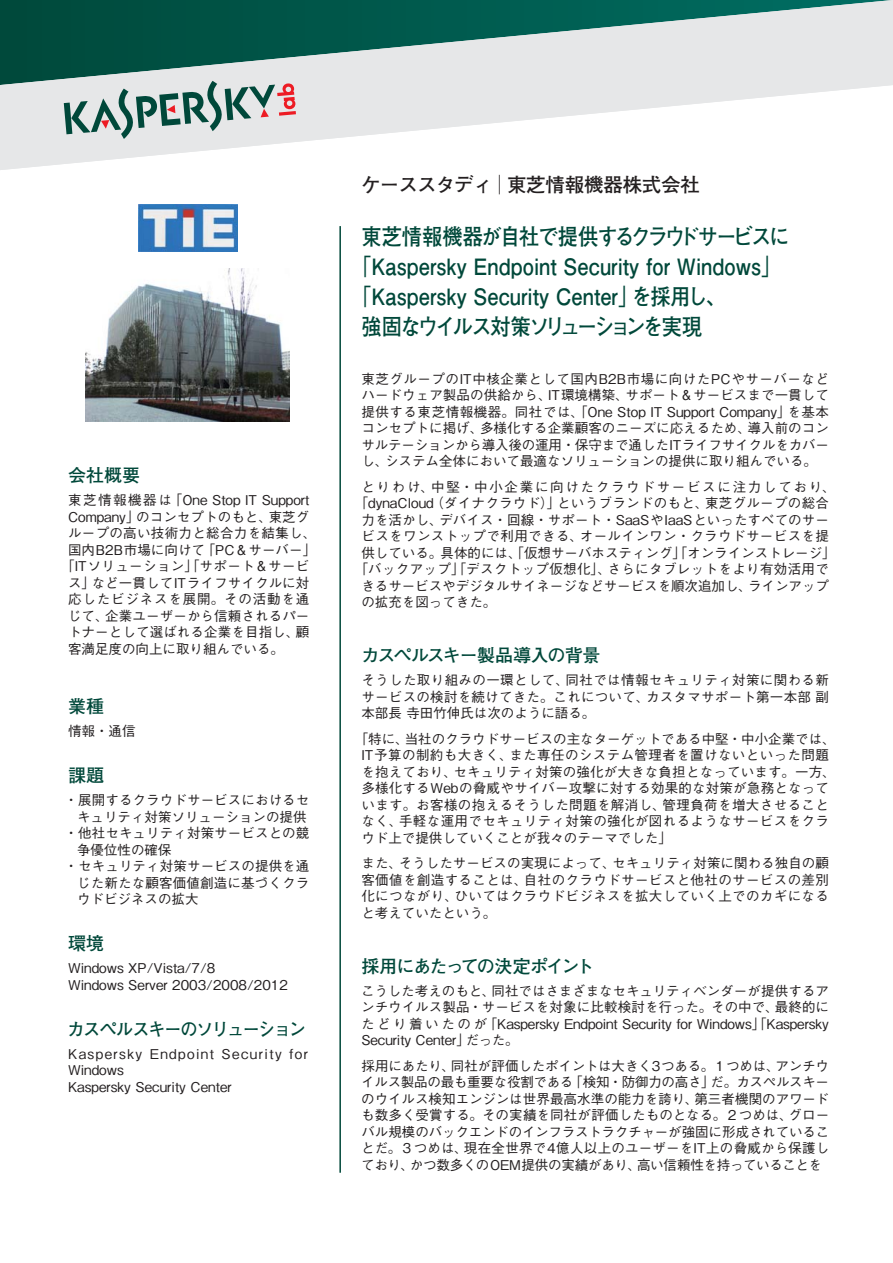
<style>
.page{position:relative;width:893px;height:1263px;background:#fff}
.page>*{position:absolute;margin:0;border:0;box-sizing:border-box;transform-origin:0 0}
.t1{font:22.5px "Futo Go B101 Pro Bold 90 pv RKSJ H";color:#00483a;scale:.9 1}
.t2{font:22.5px "Futo Go B101 Pro Bold 90 pv RKSJ H";letter-spacing:-.075em;color:#00483a;scale:.9 1}
.t3{font:22.5px "Futo Go B101 Pro Bold 90 pv RKSJ H";letter-spacing:-.135em;color:#00483a;scale:.9 1}
.t4{font:19.5px "Futo Go B101 Pro Bold 90 pv RKSJ H";letter-spacing:-.02em;color:#231f20}
.t5{font:18px "Futo Go B101 Pro Bold 90 pv RKSJ H";letter-spacing:-.06em;color:#00483a;scale:.95 1}
.t6{font:18px "Futo Go B101 Pro Bold 90 pv RKSJ H";letter-spacing:-.03em;color:#00483a}
.t7{font:18px "Futo Go B101 Pro Bold 90 pv RKSJ H";letter-spacing:-.085em;color:#00483a}
.t8{font:18px "Futo Go B101 Pro Bold 90 pv RKSJ H";letter-spacing:-.06em;color:#00483a}
.t9{font:13.5px/16.5px "Gothic BBB Pro Medium 90 pv RKSJ H";letter-spacing:.01em;color:#231f20;text-align:justify}
.t10{font:13.5px "Gothic BBB Pro Medium 90 pv RKSJ H";letter-spacing:.03em;color:#231f20}
.t11{font:13.5px "Gothic BBB Pro Medium 90 pv RKSJ H";letter-spacing:.125em;color:#231f20}
.t12{font:13.5px "Gothic BBB Pro Medium 90 pv RKSJ H";letter-spacing:.065em;color:#231f20}
</style>
<div class="page">
<svg style="left:0;top:0;width:893px;height:170px;fill:#e6e7e8"></svg>
<svg style="left:64px;top:81px;width:232px;height:58px"></svg>
<hr style="left:339px;top:226px;width:2px;height:947px;background:#00483a">
<img style="left:86px;top:269px;width:204px;height:153px">
<img style="left:138px;top:204px;width:100px;height:47px">
<h3 class="t8" style="left:68px;top:468px;width:73px">会社概要</h3>
<p class="t9" style="left:68px;top:494px;width:243px">東芝情報機器は「One Stop IT Support</p>
<p class="t9" style="left:68px;top:510px;width:243px">Company」のコンセプトのもと、東芝グ</p>
<p class="t9" style="left:68px;top:527px;width:250px">ループの高い技術力と総合力を結集し、</p>
<p class="t9" style="left:68px;top:543px;width:250px">国内B2B市場に向けて「PC＆サーバー」</p>
<p class="t9" style="left:61px;top:560px;width:250px">「ITソリューション」「サポート＆サービ</p>
<p class="t9" style="left:68px;top:576px;width:243px">ス」など一貫してITライフサイクルに対</p>
<p class="t12" style="left:68px;top:594px;width:243px">応したビジネスを展開。その活動を通</p>
<p class="t9" style="left:68px;top:609px;width:243px">じて、企業ユーザーから信頼されるパー</p>
<p class="t9" style="left:68px;top:626px;width:243px">トナーとして選ばれる企業を目指し、顧</p>
<p class="t9" style="left:68px;top:642px;width:217px">客満足度の向上に取り組んでいる。</p>
<h3 class="t8" style="left:68px;top:699px;width:37px">業種</h3>
<p class="t9" style="left:68px;top:725px;width:69px">情報・通信</p>
<h3 class="t8" style="left:68px;top:768px;width:37px">課題</h3>
<p class="t9" style="left:65px;top:794px;width:246px">・展開するクラウドサービスにおけるセ</p>
<p class="t9" style="left:77px;top:810px;width:231px">キュリティ対策ソリューションの提供</p>
<p class="t9" style="left:65px;top:827px;width:246px">・他社セキュリティ対策サービスとの競</p>
<p class="t9" style="left:77px;top:843px;width:96px">争優位性の確保</p>
<p class="t9" style="left:65px;top:860px;width:246px">・セキュリティ対策サービスの提供を通</p>
<p class="t9" style="left:77px;top:876px;width:234px">じた新たな顧客価値創造に基づくクラ</p>
<p class="t9" style="left:77px;top:893px;width:123px">ウドビジネスの拡大</p>
<h3 class="t8" style="left:68px;top:936px;width:37px">環境</h3>
<p class="t9" style="left:68px;top:962px;width:221px">Windows XP/Vista/7/8<br>Windows Server 2003/2008/2012</p>
<h3 class="t5" style="left:67px;top:1022px;width:253px">カスペルスキーのソリューション</h3>
<p class="t9" style="left:68px;top:1047px;width:241px;text-align:left">Kaspersky Endpoint Security for<br>Windows<br>Kaspersky Security Center</p>
<h2 class="t4" style="left:361px;top:177px;width:340px">ケーススタディ│東芝情報機器株式会社</h2>
<h1 class="t2" style="left:361px;top:228px;width:477px">東芝情報機器が自社で提供するクラウドサービスに</h1>
<h1 class="t1" style="left:351px;top:258px;width:480px">「Kaspersky Endpoint Security for Windows」</h1>
<h1 class="t1" style="left:351px;top:288px;width:418px">「Kaspersky Security Center」を採用し、</h1>
<h1 class="t3" style="left:361px;top:318px;width:380px">強固なウイルス対策ソリューションを実現</h1>
<p class="t9" style="left:361px;top:372px;width:469px">東芝グループのIT中核企業として国内B2B市場に向けたPCやサーバーなどハードウェア製品の供給から、IT環境構築、サポート＆サービスまで一貫して提供する東芝情報機器。同社では、「One Stop IT Support Company」を基本コンセプトに掲げ、多様化する企業顧客のニーズに応えるため、導入前のコンサルテーションから導入後の運用・保守まで通したITライフサイクルをカバーし、システム全体において最適なソリューションの提供に取り組んでいる。</p>
<p class="t11" style="left:361px;top:482px;width:476px">とりわけ、中堅・中小企業に向けたクラウドサービスに注力しており、</p>
<p class="t9" style="left:355px;top:497px;width:476px">「dynaCloud（ダイナクラウド）」というブランドのもと、東芝グループの総合</p>
<p class="t9" style="left:361px;top:513px;width:469px">力を活かし、デバイス・回線・サポート・SaaSやIaaSといったすべてのサー</p>
<p class="t10" style="left:361px;top:531px;width:469px">ビスをワンストップで利用できる、オールインワン・クラウドサービスを提</p>
<p class="t9" style="left:361px;top:546px;width:476px">供している。具体的には、「仮想サーバホスティング」「オンラインストレージ」</p>
<p class="t9" style="left:355px;top:563px;width:476px">「バックアップ」「デスクトップ仮想化」、さらにタブレットをより有効活用で</p>
<p class="t9" style="left:361px;top:579px;width:469px">きるサービスやデジタルサイネージなどサービスを順次追加し、ラインアップ</p>
<p class="t9" style="left:361px;top:596px;width:137px">の拡充を図ってきた。</p>
<h3 class="t6" style="left:361px;top:649px;width:241px">カスペルスキー製品導入の背景</h3>
<p class="t9" style="left:361px;top:674px;width:469px">そうした取り組みの一環として、同社では情報セキュリティ対策に関わる新サービスの検討を続けてきた。これについて、カスタマサポート第一本部 副本部長 寺田竹伸氏は次のように語る。</p>
<p class="t9" style="left:361px;top:732px;width:476px;text-align:left;text-indent:-7px">「特に、当社のクラウドサービスの主なターゲットである中堅・中小企業では、IT予算の制約も大きく、また専任のシステム管理者を置けないといった問題を抱えており、セキュリティ対策の強化が大きな負担となっています。一方、多様化するWebの脅威やサイバー攻撃に対する効果的な対策が急務となっています。お客様の抱えるそうした問題を解消し、管理負荷を増大させることなく、手軽な運用でセキュリティ対策の強化が図れるようなサービスをクラウド上で提供していくことが我々のテーマでした」</p>
<p class="t9" style="left:361px;top:857px;width:469px">また、そうしたサービスの実現によって、セキュリティ対策に関わる独自の顧客価値を創造することは、自社のクラウドサービスと他社のサービスの差別化につながり、ひいてはクラウドビジネスを拡大していく上でのカギになると考えていたという。</p>
<h3 class="t7" style="left:361px;top:959px;width:235px">採用にあたっての決定ポイント</h3>
<p class="t9" style="left:361px;top:984px;width:469px">こうした考えのもと、同社ではさまざまなセキュリティベンダーが提供するアンチウイルス製品・サービスを対象に比較検討を行った。その中で、最終的にたどり着いたのが「Kaspersky Endpoint Security for Windows」「Kaspersky Security Center」だった。</p>
<p class="t9" style="left:361px;top:1059px;width:469px">採用にあたり、同社が評価したポイントは大きく3つある。１つめは、アンチウイルス製品の最も重要な役割である「検知・防御力の高さ」だ。カスペルスキーのウイルス検知エンジンは世界最高水準の能力を誇り、第三者機関のアワードも数多く受賞する。その実績を同社が評価したものとなる。２つめは、グローバル規模のバックエンドのインフラストラクチャーが強固に形成されていることだ。３つめは、現在全世界で4億人以上のユーザーをIT上の脅威から保護しており、かつ数多くのOEM提供の実績があり、高い信頼性を持っていることを</p>
</div>
